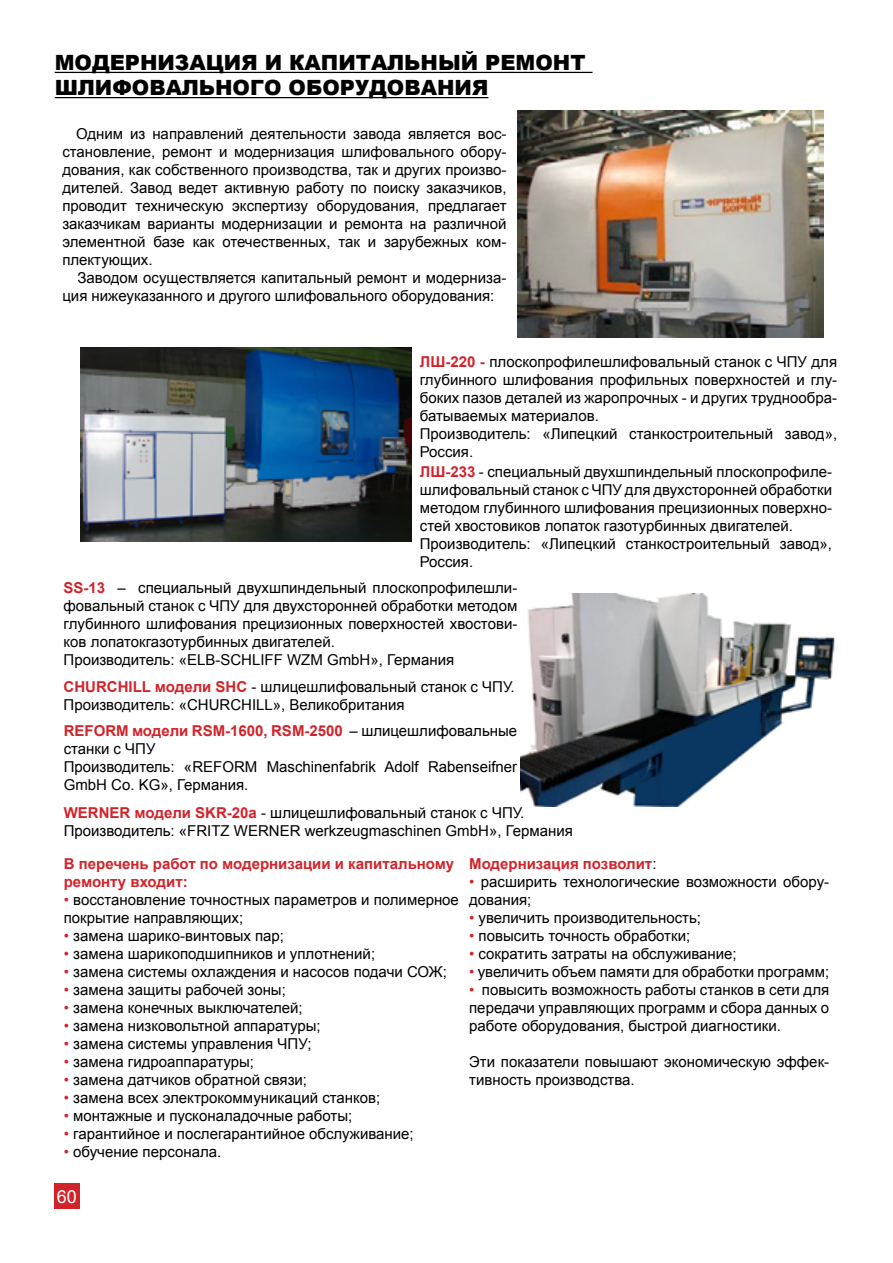
<style>
.page{position:relative;width:893px;height:1263px;background:#fff}
.page>*{position:absolute;margin:0;border:0;box-sizing:border-box;transform-origin:0 0}
.t1{font:900 21px/25.2px "Arial";color:#000}
.t2{font:18px "Arial";color:#fff}
.t3{font:15px/18px "Arial";color:#000}
.t4{font:700 15px/18px "Arial";color:#d2232a}
.s1{font-weight:700;color:#d2232a}
.s2{color:#d2232a}
.s3{font-weight:400;color:#000}
</style>
<div class="page">
<hr style="left:55px;top:72px;width:537px;height:1px;background:#000">
<hr style="left:55px;top:97px;width:433px;height:1px;background:#000">
<img style="left:81px;top:347px;width:330px;height:194px">
<img style="left:517px;top:111px;width:306px;height:227px">
<img style="left:520px;top:594px;width:315px;height:213px">
<div style="left:54px;top:1183px;width:26px;height:26px;background:#d2232a"></div>
<h1 class="t1" style="left:55px;top:49px;width:532px">МОДЕРНИЗАЦИЯ И КАПИТАЛЬНЫЙ РЕМОНТ<br>ШЛИФОВАЛЬНОГО ОБОРУДОВАНИЯ</h1>
<p class="t3" style="left:62px;top:125px;width:446px;text-align:justify;text-indent:14px">Одним из направлений деятельности завода является вос&shy;становление, ремонт и модернизация шлифовального обору&shy;дования, как собственного производства, так и других произво&shy;дителей. Завод ведет активную работу по поиску заказчиков, проводит техническую экспертизу оборудования, предлагает заказчикам варианты модернизации и ремонта на различной элементной базе как отечественных, так и зарубежных ком&shy;плектующих.</p>
<p class="t3" style="left:62px;top:269px;width:446px;text-indent:15px">Заводом осуществляется капитальный ремонт и модерниза&shy;ция нижеуказанного и другого шлифовального оборудования:</p>
<p class="t3" style="left:420px;top:353px;width:419px"><span class="s1">ЛШ-220 -</span> плоскопрофилешлифовальный станок с ЧПУ для глубинного шлифования профильных поверхностей и глу&shy;боких пазов деталей из жаропрочных - и других труднообра&shy;батываемых материалов.<br>Производитель: «Липецкий станкостроительный завод», Россия.</p>
<p class="t3" style="left:420px;top:463px;width:414px"><span class="s1">ЛШ-233</span> - специальный двухшпиндельный плоскопрофиле&shy;шлифовальный станок с ЧПУ для двухсторонней обработки методом глубинного шлифования прецизионных поверхно&shy;стей хвостовиков лопаток газотурбинных двигателей.<br>Производитель: «Липецкий станкостроительный завод», Россия.</p>
<p class="t3" style="left:64px;top:579px;width:455px"><span class="s1">SS-13</span> – специальный двухшпиндельный плоскопрофилешли&shy;фовальный станок с ЧПУ для двухсторонней обработки методом глубинного шлифования прецизионных поверхностей хвостови&shy;ков лопатокгазотурбинных двигателей.<br>Производитель: «ELB-SCHLIFF WZM GmbH», Германия</p>
<p class="t3" style="left:64px;top:678px;width:453px"><span class="s1">CHURCHILL модели SHC</span> - шлицешлифовальный станок с ЧПУ.<br>Производитель: «CHURCHILL», Великобритания</p>
<p class="t3" style="left:64px;top:722px;width:455px"><span class="s1">REFORM модели RSM-1600, RSM-2500</span> – шлицешлифовальные станки с ЧПУ<br>Производитель: «REFORM Maschinenfabrik Adolf Rabenseifner GmbH Co. KG», Германия.</p>
<p class="t3" style="left:64px;top:803px;width:511px"><span class="s1">WERNER модели SKR-20a</span> - шлицешлифовальный станок с ЧПУ.<br>Производитель: «FRITZ WERNER werkzeugmaschinen GmbH», Германия</p>
<p class="t4" style="left:64px;top:855px;width:392px">В перечень работ по модернизации и капитальному ремонту входит:</p>
<p class="t3" style="left:64px;top:891px;width:397px"><span class="s2">•</span> восстановление точностных параметров и полимерное покрытие направляющих;</p>
<p class="t3" style="left:64px;top:927px;width:222px"><span class="s2">•</span> замена шарико-винтовых пар;</p>
<p class="t3" style="left:64px;top:945px;width:313px"><span class="s2">•</span> замена шарикоподшипников и уплотнений;</p>
<p class="t3" style="left:64px;top:963px;width:385px"><span class="s2">•</span> замена системы охлаждения и насосов подачи СОЖ;</p>
<p class="t3" style="left:64px;top:981px;width:224px"><span class="s2">•</span> замена защиты рабочей зоны;</p>
<p class="t3" style="left:64px;top:999px;width:241px"><span class="s2">•</span> замена конечных выключателей;</p>
<p class="t3" style="left:64px;top:1017px;width:258px"><span class="s2">•</span> замена низковольтной аппаратуры;</p>
<p class="t3" style="left:64px;top:1035px;width:249px"><span class="s2">•</span> замена системы управления ЧПУ;</p>
<p class="t3" style="left:64px;top:1053px;width:192px"><span class="s2">•</span> замена гидроаппаратуры;</p>
<p class="t3" style="left:64px;top:1071px;width:245px"><span class="s2">•</span> замена датчиков обратной связи;</p>
<p class="t3" style="left:64px;top:1089px;width:318px"><span class="s2">•</span> замена всех электрокоммуникаций станков;</p>
<p class="t3" style="left:64px;top:1107px;width:290px"><span class="s2">•</span> монтажные и пусконаладочные работы;</p>
<p class="t3" style="left:64px;top:1125px;width:351px"><span class="s2">•</span> гарантийное и послегарантийное обслуживание;</p>
<p class="t3" style="left:64px;top:1143px;width:159px"><span class="s2">•</span> обучение персонала.</p>
<p class="t4" style="left:469px;top:855px;width:189px">Модернизация позволит<span class="s3">:</span></p>
<p class="t3" style="left:469px;top:873px;width:362px"><span class="s2">•</span> расширить технологические возможности обору&shy;дования;</p>
<p class="t3" style="left:469px;top:909px;width:233px"><span class="s2">•</span> увеличить производительность;</p>
<p class="t3" style="left:469px;top:927px;width:223px"><span class="s2">•</span> повысить точность обработки;</p>
<p class="t3" style="left:469px;top:945px;width:269px"><span class="s2">•</span> сократить затраты на обслуживание;</p>
<p class="t3" style="left:469px;top:963px;width:361px"><span class="s2">•</span> увеличить объем памяти для обработки программ;</p>
<p class="t3" style="left:469px;top:981px;width:362px;text-align:justify"><span class="s2">•</span> повысить возможность работы станков в сети для передачи управляющих программ и сбора данных о работе оборудования, быстрой диагностики.</p>
<p class="t3" style="left:469px;top:1053px;width:361px">Эти показатели повышают экономическую эффек&shy;тивность производства.</p>
<p class="t2" style="left:57px;top:1185px;width:22px">60</p>
</div>
